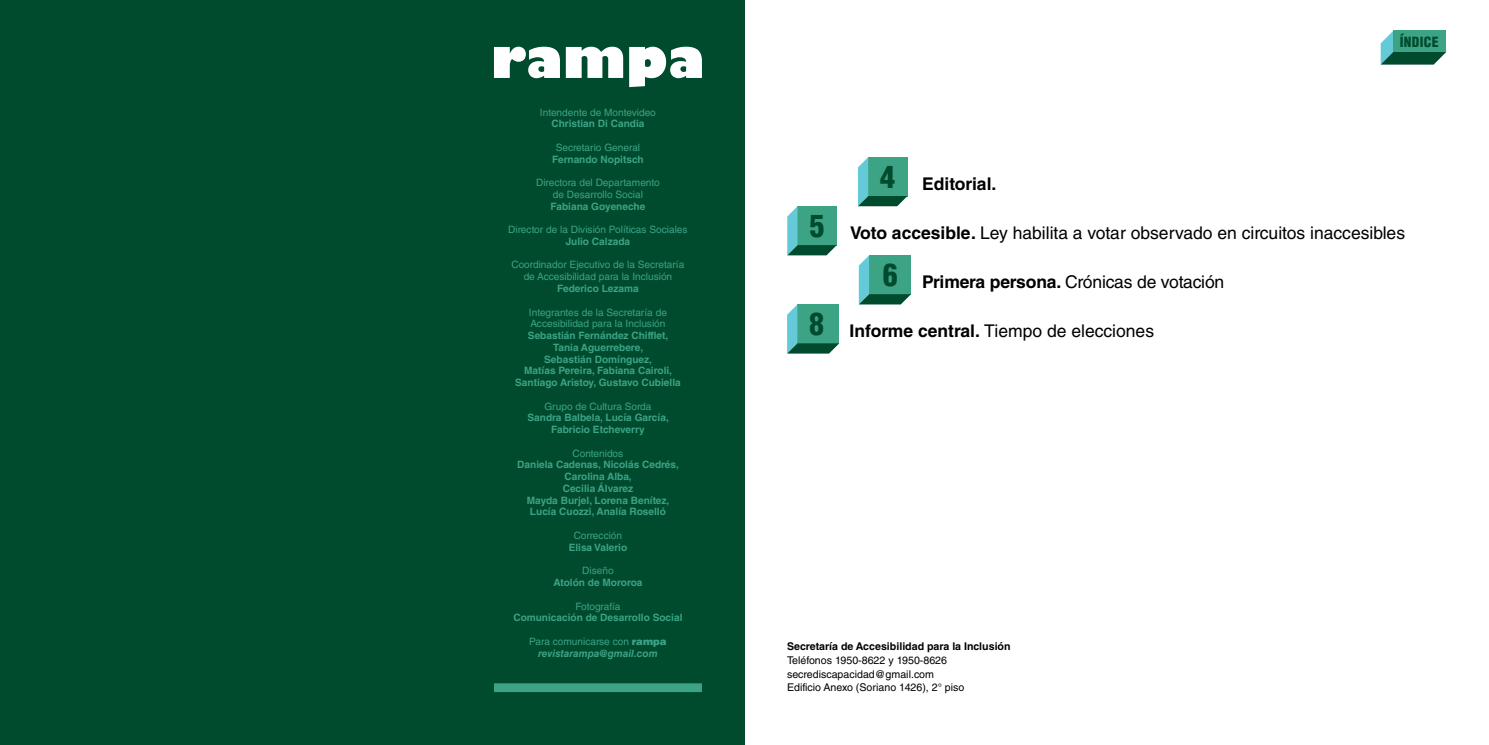
<style>
.page{position:relative;width:1489px;height:745px;background:#fff}
.page>*{position:absolute;margin:0;border:0;box-sizing:border-box;transform-origin:0 0}
.t1{font:900 condensed 30px "Helvetica LT Std";color:#004b2e}
.t2{font:17.5px "Helvetica LT Std";color:#000}
.t3{font:700 17.5px "Helvetica LT Std";color:#000}
.t4{font:900 condensed 13.75px "Helvetica LT Std";letter-spacing:.02em;color:#004b2e}
.t5{font:10.62px/13.8px "Helvetica LT Std";color:#000}
.t6{font:700 10.62px "Helvetica LT Std";color:#000}
.t7{font:700 10.12px/11.8px "Helvetica LT Std";color:#3ca385;text-align:center}
.t8{font:10.12px/11.8px "Helvetica LT Std";color:#3ca385;text-align:center}
.t9{font:italic 700 10.12px/11.8px "Helvetica LT Std";color:#3ca385;text-align:center}
.s1{font-weight:400;font-style:normal}
.s2{font-weight:900;font-style:normal}
.s3{font-weight:700}
</style>
<div class="page">
<div style="left:0;top:0;width:744px;height:744px;background:#004b2e"></div>
<div style="left:494px;top:682px;width:208px;height:9px;background:#3ca385"></div>
<svg style="left:494px;top:47px;width:208px;height:40px"></svg>
<svg style="left:1380px;top:31px;width:66px;height:34px"></svg>
<div style="left:1393px;top:30px;width:53px;height:22px;background:#3ca385"></div>
<svg style="left:858px;top:157px;width:49px;height:49px;background:#419e89"></svg>
<svg style="left:787px;top:206px;width:49px;height:49px;background:#429f8a"></svg>
<svg style="left:858px;top:255px;width:53px;height:49px;background:#43a08a"></svg>
<svg style="left:787px;top:304px;width:52px;height:49px;background:#419e89"></svg>
<p class="t8" style="left:540px;top:106px;width:117px">Intendente de Montevideo</p>
<p class="t7" style="left:551px;top:118px;width:95px">Christian Di Candia</p>
<p class="t8" style="left:555px;top:141px;width:86px">Secretario General</p>
<p class="t7" style="left:552px;top:153px;width:93px">Fernando Nopitsch</p>
<p class="t8" style="left:536px;top:176px;width:125px">Directora del Departamento de Desarrollo Social</p>
<p class="t7" style="left:550px;top:200px;width:96px">Fabiana Goyeneche</p>
<p class="t8" style="left:508px;top:223px;width:181px">Director de la División Políticas Sociales</p>
<p class="t7" style="left:565px;top:235px;width:66px">Julio Calzada</p>
<p class="t8" style="left:511px;top:259px;width:174px">Coordinador Ejecutivo de la Secretaría de Accesibilidad para la Inclusión</p>
<p class="t7" style="left:557px;top:282px;width:83px">Federico Lezama</p>
<p class="t8" style="left:529px;top:306px;width:139px;text-align:left">Integrantes de la Secretaría de<br>Accesibilidad para la Inclusión</p>
<p class="t7" style="left:515px;top:329px;width:167px">Sebastián Fernández Chifflet,<br>Tania Aguerrebere,<br>Sebastián Domínguez,<br>Matías Pereira, Fabiana Cairoli,<br>Santiago Aristoy, Gustavo Cubiella</p>
<p class="t8" style="left:544px;top:400px;width:109px">Grupo de Cultura Sorda</p>
<p class="t7" style="left:527px;top:411px;width:143px">Sandra Balbela, Lucía García,<br>Fabricio Etcheverry</p>
<p class="t8" style="left:572px;top:447px;width:52px">Contenidos</p>
<p class="t7" style="left:517px;top:458px;width:163px">Daniela Cadenas, Nicolás Cedrés,<br>Carolina Alba,<br>Cecilia Álvarez<br>Mayda Burjel, Lorena Benítez,<br>Lucía Cuozzi, Analía Roselló</p>
<p class="t8" style="left:573px;top:529px;width:50px">Corrección</p>
<p class="t7" style="left:568px;top:540px;width:60px">Elisa Valerio</p>
<p class="t8" style="left:582px;top:564px;width:33px">Diseño</p>
<p class="t7" style="left:553px;top:576px;width:91px">Atolón de Mororoa</p>
<p class="t8" style="left:575px;top:599px;width:47px">Fotografía</p>
<p class="t7" style="left:513px;top:611px;width:170px">Comunicación de Desarrollo Social</p>
<p class="t9" style="left:529px;top:634px;width:139px"><span class="s1">Para comunicarse con</span> <span class="s2">rampa </span>revistarampa@gmail.com</p>
<h3 class="t4" style="left:1399px;top:33px;width:40px">ÍNDICE</h3>
<h1 class="t1" style="left:809px;top:207px;width:16px">5</h1>
<h1 class="t1" style="left:809px;top:305px;width:16px">8</h1>
<h1 class="t1" style="left:880px;top:158px;width:16px">4</h1>
<h2 class="t3" style="left:922px;top:173px;width:76px">Editorial.</h2>
<h2 class="t2" style="left:850px;top:222px;width:556px"><span class="s3">Voto accesible.</span> Ley habilita a votar observado en circuitos inaccesibles</h2>
<h2 class="t2" style="left:922px;top:271px;width:304px"><span class="s3">Primera persona.</span> Crónicas de votación</h2>
<h2 class="t2" style="left:849px;top:321px;width:306px"><span class="s3">Informe central.</span> Tiempo de elecciones</h2>
<h1 class="t1" style="left:882px;top:256px;width:16px">6</h1>
<p class="t6" style="left:787px;top:639px;width:225px">Secretaría de Accesibilidad para la Inclusión</p>
<p class="t5" style="left:787px;top:652px;width:179px">Teléfonos 1950-8622 y 1950-8626 secrediscapacidad@gmail.com<br>Edificio Anexo (Soriano 1426), 2° piso</p>
</div>
